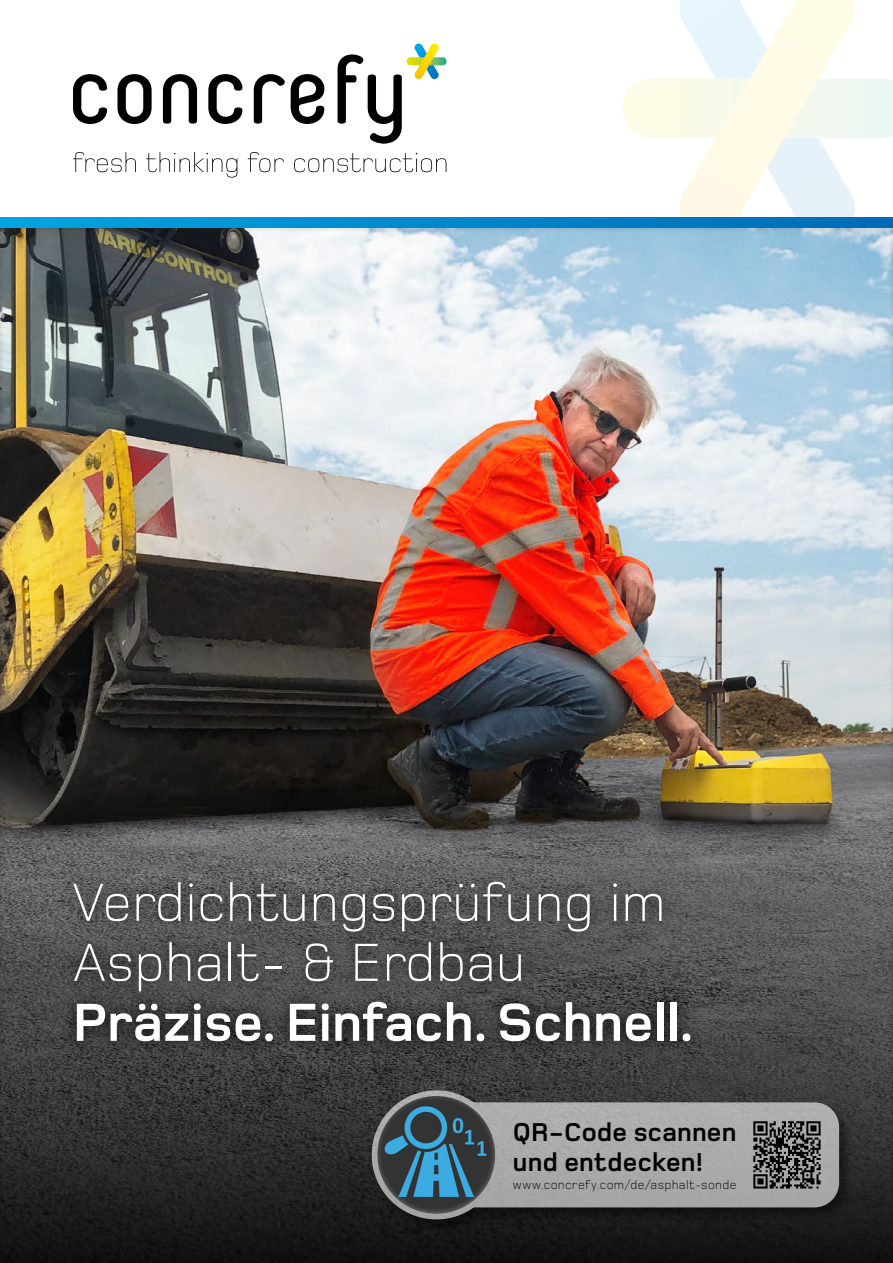
<style>
.page{position:relative;width:893px;height:1263px;background:#fff}
.page>*{position:absolute;margin:0;border:0;box-sizing:border-box;transform-origin:0 0}
.t1{font:300 55.5px/60px "Foundry Monoline";color:#fff}
.t2{font:700 55.5px "Foundry Monoline";color:#fff}
.t3{font:700 26.85px/30.2px "Foundry Monoline";letter-spacing:.01em;color:#000}
.t4{font:300 12.75px "Foundry Monoline";letter-spacing:.025em;color:#000}
</style>
<div class="page">
<svg style="left:623px;top:79px;width:270px;height:59px;background:#f5f9ec"></svg>
<svg style="left:669px;top:0;width:196px;height:217px"></svg>
<div style="left:0;top:217px;width:893px;height:1046px;background:#000;opacity:.3"></div>
<svg style="left:0;top:786px;width:893px;height:477px;background:#3f3f3e"></svg>
<svg style="left:73px;top:43px;width:373px;height:101px"></svg>
<svg style="left:73px;top:152px;width:373px;height:26px"></svg>
<div style="left:61px;top:869px;width:643px;height:186px;background:#000;opacity:.84"></div>
<svg style="left:0;top:217px;width:893px;height:10px;background:#0087cb"></svg>
<div style="left:369px;top:1088px;width:484px;height:145px;background:#000;opacity:.75"></div>
<svg style="left:369px;top:1087px;width:473px;height:135px;background:#838384"></svg>
<svg style="left:753px;top:1121px;width:68px;height:67px;background:#525252"></svg>
<div style="left:377px;top:1096px;width:118px;height:118px;background:#fff;opacity:.75"></div>
<p class="t1" style="left:73px;top:872px;width:595px">Verdichtungsprüfung im<br>Asphalt- &amp; Erdbau</p>
<p class="t2" style="left:73px;top:993px;width:622px">Präzise. Einfach. Schnell.</p>
<p class="t3" style="left:513px;top:1117px;width:225px">QR-Code scannen und entdecken!</p>
<p class="t4" style="left:513px;top:1177px;width:225px">www.concrefy.com/de/asphalt-sonde</p>
</div>
